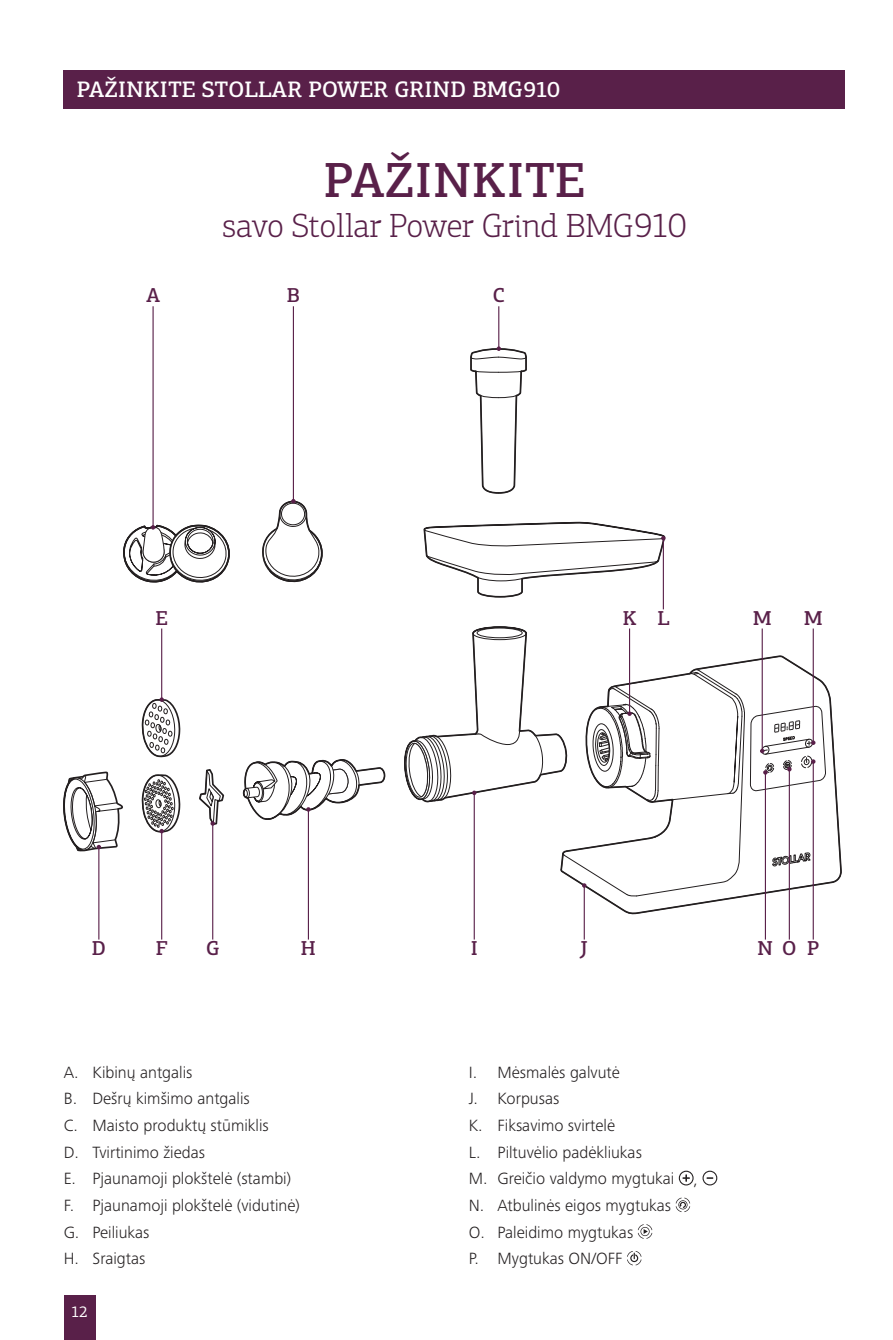
<style>
.page{position:relative;width:893px;height:1340px;background:#fff}
.page>*{position:absolute;margin:0;border:0;box-sizing:border-box;transform-origin:0 0}
.t1{font:500 49.5px "PF Centro Slab Pro";letter-spacing:.01em;color:#592049}
.t2{font:300 33.75px "PF Centro Slab Pro";letter-spacing:-.01em;color:#592049}
.t3{font:500 22.5px "PF Centro Slab Pro";letter-spacing:.01em;color:#fff}
.t4{font:500 20.25px "PF Centro Slab Pro";color:#592049}
.t5{font:300 16.88px/26.6px "Frutiger Next LTW1 G";color:#231f20}
.t6{font:15.75px "PF Centro Slab Pro";color:#fff}
.s1{font-size:34.88px}
</style>
<div class="page">
<div style="left:64px;top:1295px;width:32px;height:44px;background:#592049"></div>
<div style="left:64px;top:70px;width:781px;height:38px;background:#592049"></div>
<svg style="left:679px;top:1170px;width:15px;height:15px"></svg>
<svg style="left:702px;top:1170px;width:15px;height:15px"></svg>
<svg style="left:676px;top:1197px;width:14px;height:15px"></svg>
<svg style="left:638px;top:1224px;width:14px;height:14px"></svg>
<svg style="left:627px;top:1251px;width:14px;height:14px"></svg>
<hr style="left:153px;top:306px;width:1px;height:221px;background:#592049">
<svg style="left:123px;top:431px;width:107px;height:152px"></svg>
<hr style="left:293px;top:306px;width:1px;height:195px;background:#592049">
<svg style="left:262px;top:499px;width:61px;height:84px"></svg>
<hr style="left:498px;top:306px;width:1px;height:43px;background:#592049">
<hr style="left:98px;top:847px;width:1px;height:92px;background:#592049">
<svg style="left:63px;top:771px;width:60px;height:82px"></svg>
<hr style="left:161px;top:831px;width:1px;height:108px;background:#592049">
<hr style="left:212px;top:823px;width:1px;height:116px;background:#592049">
<svg style="left:199px;top:769px;width:26px;height:58px"></svg>
<hr style="left:308px;top:809px;width:1px;height:130px;background:#592049">
<svg style="left:242px;top:759px;width:144px;height:61px"></svg>
<hr style="left:474px;top:792px;width:1px;height:147px;background:#592049">
<hr style="left:584px;top:885px;width:1px;height:54px;background:#592049">
<hr style="left:813px;top:761px;width:1px;height:178px;background:#592049">
<hr style="left:765px;top:772px;width:1px;height:167px;background:#592049">
<hr style="left:789px;top:769px;width:1px;height:170px;background:#592049">
<hr style="left:161px;top:628px;width:1px;height:71px;background:#592049">
<svg style="left:141px;top:697px;width:40px;height:176px"></svg>
<svg style="left:404px;top:346px;width:438px;height:568px"></svg>
<h3 class="t3" style="left:77px;top:75px;width:485px">PAŽINKITE STOLLAR POWER GRIND BMG910</h3>
<h1 class="t1" style="left:324px;top:149px;width:263px">PAŽINKITE</h1>
<h2 class="t2" style="left:223px;top:205px;width:465px">savo Stollar Power Grind BMG<span class="s1">910</span></h2>
<p class="t4" style="left:146px;top:283px;width:16px">A</p>
<p class="t4" style="left:287px;top:283px;width:15px">B</p>
<p class="t4" style="left:493px;top:283px;width:14px">C</p>
<p class="t4" style="left:156px;top:605px;width:14px">E</p>
<p class="t4" style="left:623px;top:605px;width:15px">K</p>
<p class="t4" style="left:753px;top:605px;width:20px">M</p>
<p class="t4" style="left:804px;top:605px;width:20px">M</p>
<p class="t4" style="left:657px;top:605px;width:13px">L</p>
<p class="t4" style="left:92px;top:935px;width:16px">D</p>
<p class="t4" style="left:156px;top:935px;width:13px">F</p>
<p class="t4" style="left:206px;top:935px;width:15px">G</p>
<p class="t4" style="left:301px;top:935px;width:16px">H</p>
<p class="t4" style="left:470px;top:935px;width:9px">I</p>
<p class="t4" style="left:580px;top:935px;width:9px">J</p>
<p class="t4" style="left:758px;top:935px;width:63px">NOP</p>
<p class="t5" style="left:64px;top:1058px;width:238px">A. Kibinų antgalis<br>B. Dešrų kimšimo antgalis<br>C. Maisto produktų stūmiklis<br>D. Tvirtinimo žiedas<br>E. Pjaunamoji plokštelė (stambi)<br>F. Pjaunamoji plokštelė (vidutinė)<br>G. Peiliukas<br>H. Sraigtas</p>
<p class="t5" style="left:469px;top:1058px;width:231px">I. Mėsmalės galvutė<br>J. Korpusas<br>K. Fiksavimo svirtelė<br>L. Piltuvėlio padėkliukas<br>M. Greičio valdymo mygtukai ,<br>N. Atbulinės eigos mygtukas<br>O. Paleidimo mygtukas<br>P. Mygtukas ON/OFF</p>
<p class="t6" style="left:72px;top:1302px;width:18px">12</p>
</div>
